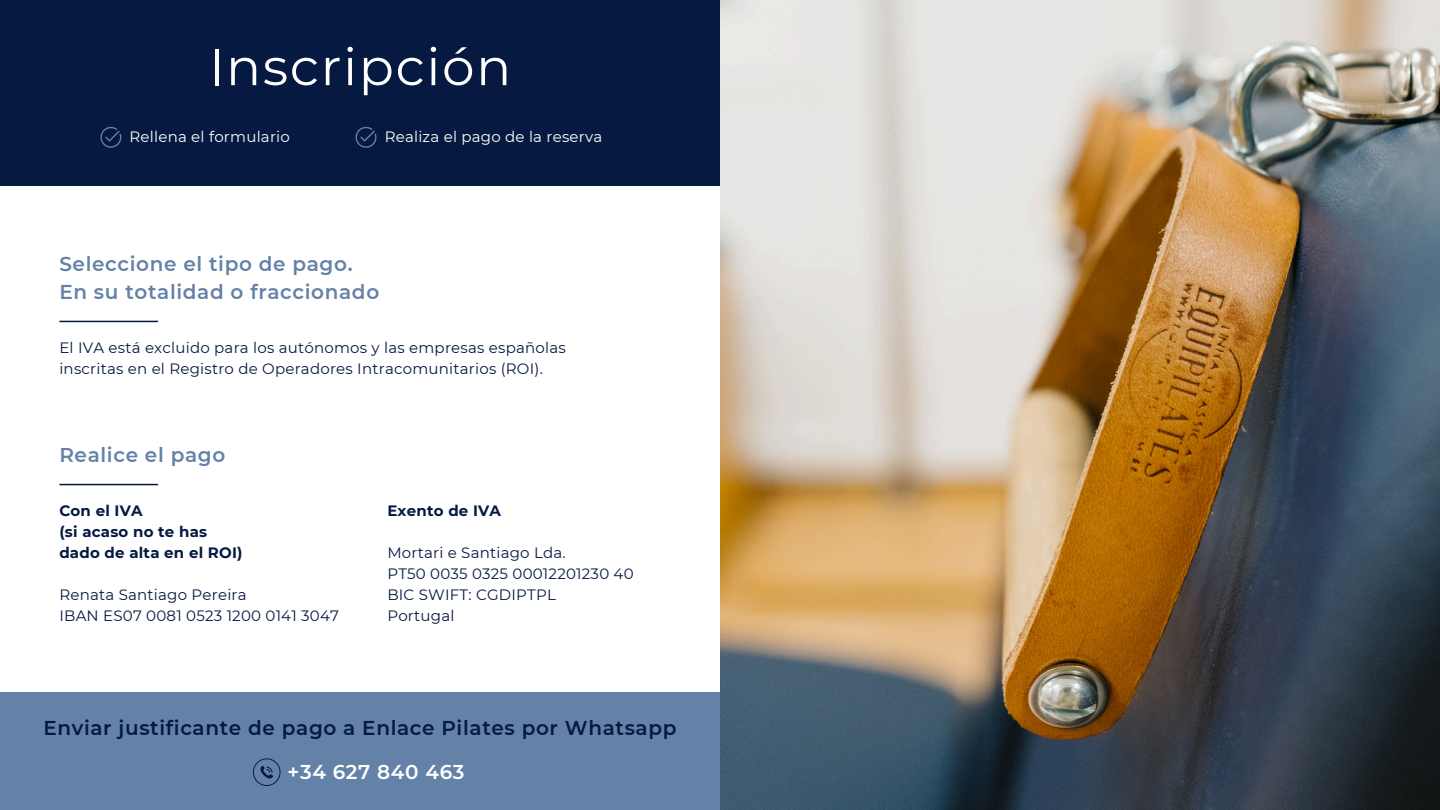
<style>
.page{position:relative;width:1440px;height:810px;background:#fff}
.page>*{position:absolute;margin:0;border:0;box-sizing:border-box;transform-origin:0 0}
.t1{font:51.8px "Montserrat";letter-spacing:.035em;color:#fff}
.t2{font:600 20px/27.8px "Montserrat";letter-spacing:.035em;color:#6481a7}
.t3{font:600 20px "Montserrat";letter-spacing:.035em;color:#061a41}
.t4{font:600 20px "Montserrat";letter-spacing:.035em;color:#fff}
.t5{font:15px/21px "Montserrat";letter-spacing:.015em;color:#061a41}
.t6{font:700 15px/21px "Montserrat";letter-spacing:.015em;color:#061a41}
.t7{font:15px "Montserrat";letter-spacing:.015em;color:#fff}
</style>
<div class="page">
<div style="left:0;top:0;width:748px;height:185px;background:#061a41"></div>
<div style="left:0;top:692px;width:748px;height:118px;background:#6481a7"></div>
<svg style="left:100px;top:127px;width:21px;height:21px"></svg>
<svg style="left:356px;top:127px;width:21px;height:21px"></svg>
<hr style="left:59px;top:321px;width:99px;height:1px;background:#061a41">
<hr style="left:59px;top:484px;width:99px;height:1px;background:#061a41">
<img style="left:720px;top:0;width:720px;height:810px">
<svg style="left:253px;top:758px;width:28px;height:28px"></svg>
<h1 class="t1" style="left:209px;top:35px;width:304px">Inscripción</h1>
<p class="t7" style="left:130px;top:127px;width:162px">Rellena el formulario</p>
<p class="t7" style="left:385px;top:127px;width:219px">Realiza el pago de la reserva</p>
<h2 class="t2" style="left:59px;top:250px;width:321px">Seleccione el tipo de pago.<br>En su totalidad o fraccionado</h2>
<p class="t5" style="left:59px;top:337px;width:508px">El IVA está excluido para los autónomos y las empresas españolas inscritas en el Registro de Operadores Intracomunitarios (ROI).</p>
<h2 class="t2" style="left:59px;top:441px;width:167px">Realice el pago</h2>
<h3 class="t6" style="left:59px;top:500px;width:185px">Con el IVA<br>(si acaso no te has dado de alta en el ROI)</h3>
<p class="t5" style="left:59px;top:584px;width:189px">Renata Santiago Pereira</p>
<p class="t5" style="left:59px;top:605px;width:281px">IBAN ES07 0081 0523 1200 0141 3047</p>
<h3 class="t6" style="left:387px;top:500px;width:115px">Exento de IVA</h3>
<p class="t5" style="left:387px;top:542px;width:180px">Mortari e Santiago Lda.</p>
<p class="t5" style="left:387px;top:563px;width:248px">PT50 0035 0325 00012201230 40</p>
<p class="t5" style="left:387px;top:584px;width:170px">BIC SWIFT: CGDIPTPL</p>
<p class="t5" style="left:387px;top:605px;width:69px">Portugal</p>
<h2 class="t3" style="left:43px;top:716px;width:635px">Enviar justificante de pago a Enlace Pilates por Whatsapp</h2>
<h2 class="t4" style="left:288px;top:760px;width:178px">+34 627 840 463</h2>
</div>
